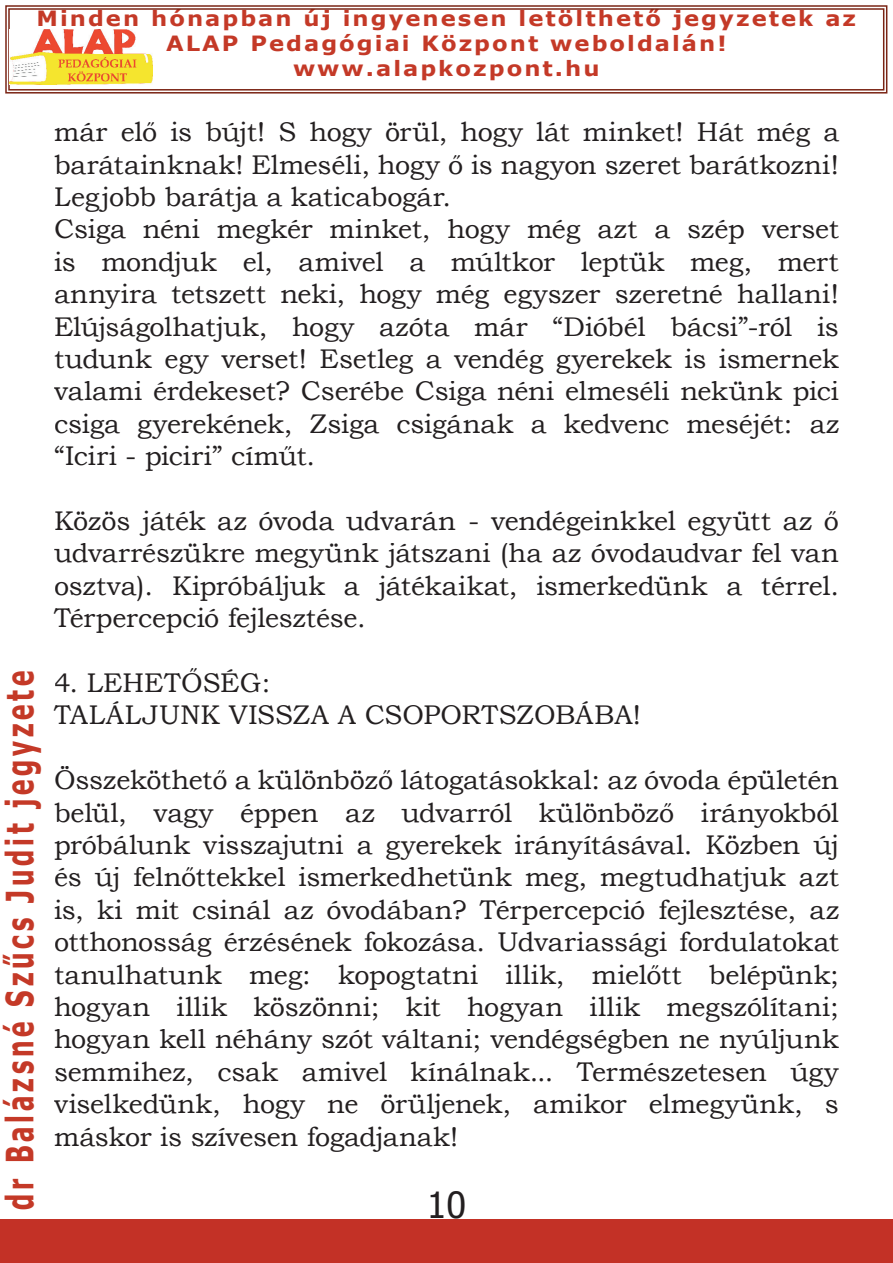
<style>
.page{position:relative;width:893px;height:1263px;background:#fff}
.page>*{position:absolute;margin:0;border:0;box-sizing:border-box;transform-origin:0 0}
.t1{font:700 37.5px "Tahoma";letter-spacing:.15em;color:#c43927;scale:.68 1}
.t2{font:36px "Tahoma";color:#231f20}
.t3{font:27px/32.4px "Bookman Old Style";letter-spacing:-.01em;color:#231f20}
.t4{font:700 21px/25.2px "Verdana";letter-spacing:.09em;color:#c43927;text-align:center;scale:1.08 1}
</style>
<div class="page">
<svg style="left:5px;top:5px;width:882px;height:89px"></svg>
<svg style="left:8px;top:8px;width:876px;height:83px"></svg>
<img style="left:10px;top:29px;width:143px;height:55px">
<div style="left:0;top:1219px;width:893px;height:44px;background:#c33126"></div>
<p class="t4" style="left:36px;top:5px;width:760px">Minden hónapban új ingyenesen letölthető jegyzetek az<br>ALAP Pedagógiai Központ weboldalán! www.alapkozpont.hu</p>
<h1 class="t1" style="left:-6px;top:1210px;width:794px;rotate:-90deg">dr Balázsné Szűcs Judit jegyzete</h1>
<p class="t3" style="left:54px;top:116px;width:787px">már elő is bújt! S hogy örül, hogy lát minket! Hát még a barátainknak! Elmeséli, hogy ő is nagyon szeret barátkozni!<br>Legjobb barátja a katicabogár.<br>Csiga néni megkér minket, hogy még azt a szép verset is mondjuk el, amivel a múltkor leptük meg, mert annyira tetszett neki, hogy még egyszer szeretné hallani!<br>Elújságolhatjuk, hogy azóta már “Dióbél bácsi”-ról is tudunk egy verset! Esetleg a vendég gyerekek is ismernek valami érdekeset? Cserébe Csiga néni elmeséli nekünk pici csiga gyerekének, Zsiga csigának a kedvenc meséjét: az “Iciri - piciri” címűt.</p>
<p class="t3" style="left:54px;top:505px;width:786px;text-align:justify">Közös játék az óvoda udvarán - vendégeinkkel együtt az ő udvarrészükre megyünk játszani (ha az óvodaudvar fel van osztva). Kipróbáljuk a játékaikat, ismerkedünk a térrel.<br>Térpercepció fejlesztése.</p>
<p class="t3" style="left:54px;top:667px;width:588px">4. LEHETŐSÉG:<br>TALÁLJUNK VISSZA A CSOPORTSZOBÁBA!</p>
<p class="t3" style="left:54px;top:764px;width:786px;text-align:justify">Összeköthető a különböző látogatásokkal: az óvoda épületén belül, vagy éppen az udvarról különböző irányokból próbálunk visszajutni a gyerekek irányításával. Közben új és új felnőttekkel ismerkedhetünk meg, megtudhatjuk azt is, ki mit csinál az óvodában? Térpercepció fejlesztése, az otthonosság érzésének fokozása. Udvariassági fordulatokat tanulhatunk meg: kopogtatni illik, mielőtt belépünk; hogyan illik köszönni; kit hogyan illik megszólítani; hogyan kell néhány szót váltani; vendégségben ne nyúljunk semmihez, csak amivel kínálnak... Természetesen úgy viselkedünk, hogy ne örüljenek, amikor elmegyünk, s máskor is szívesen fogadjanak!</p>
<h2 class="t2" style="left:427px;top:1181px;width:41px">10</h2>
</div>
